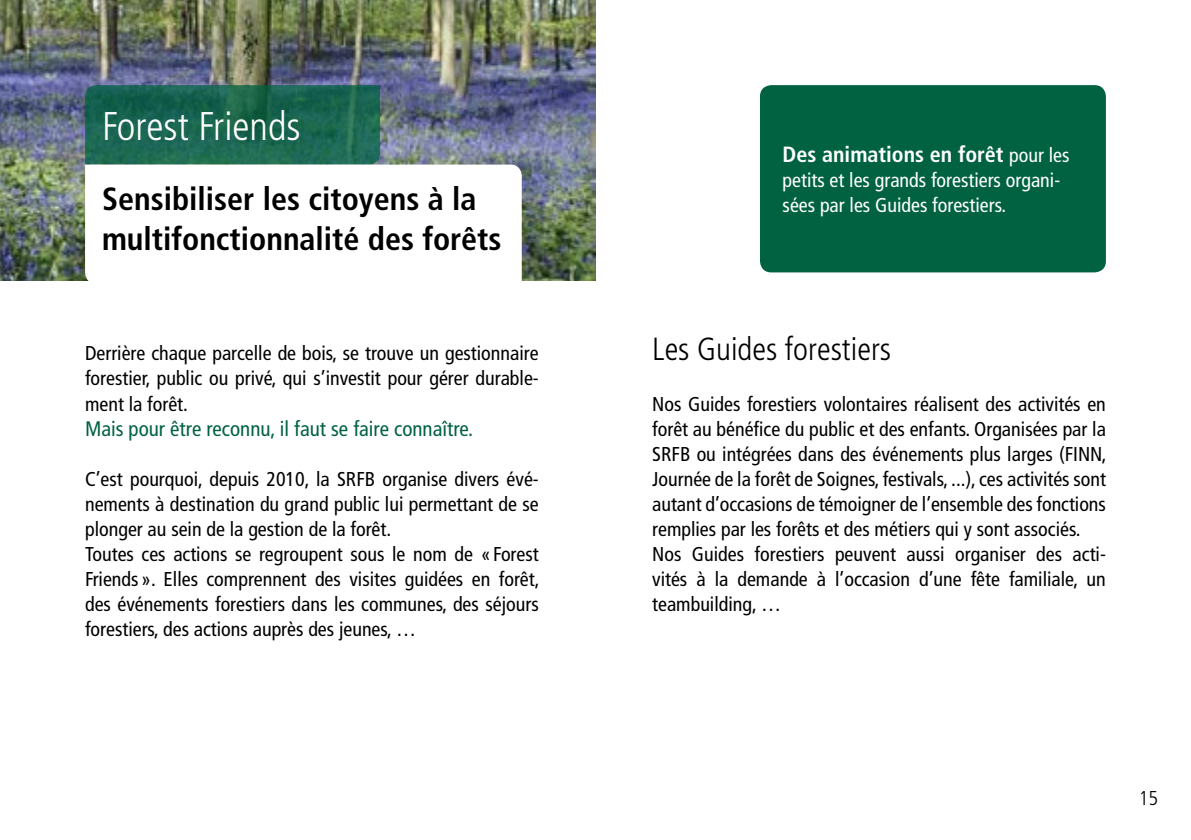
<style>
.page{position:relative;width:1191px;height:840px;background:#fff}
.page>*{position:absolute;margin:0;border:0;box-sizing:border-box;transform-origin:0 0}
.t1{font:300 condensed 40px "Frutiger LT Std";color:#fff}
.t2{font:700 condensed 32px/40px "Frutiger LT Std";color:#000}
.t3{font:300 condensed 32px "Frutiger LT Std";color:#000}
.t4{font:700 condensed 22px "Frutiger LT Std";color:#fff}
.t5{font:condensed 21px "Frutiger LT Std";color:#006241}
.t6{font:condensed 20px/25px "Frutiger LT Std";color:#000}
.t7{font:condensed 20px/25px "Frutiger LT Std";color:#fff}
.t8{font:300 condensed 20px "Frutiger LT Std";color:#000}
.s1{font-weight:400;font-size:20px}
</style>
<div class="page">
<img style="left:0;top:0;width:595px;height:280px">
<svg style="left:85px;top:85px;width:295px;height:79px;background:#1b6651"></svg>
<svg style="left:85px;top:164px;width:437px;height:117px"></svg>
<div style="left:760px;top:85px;width:346px;height:187px;background:#006241;border-radius:11px"></div>
<h1 class="t1" style="left:102px;top:103px;width:200px">Forest Friends</h1>
<h2 class="t2" style="left:102px;top:179px;width:401px">Sensibiliser les citoyens à la multifonctionnalité des forêts</h2>
<p class="t6" style="left:85px;top:341px;width:455px;text-align:justify">Derrière chaque parcelle de bois, se trouve un gestionnaire forestier, public ou privé, qui s’investit pour gérer durable&shy;ment la forêt.</p>
<p class="t5" style="left:85px;top:416px;width:389px">Mais pour être reconnu, il faut se faire connaître.</p>
<p class="t6" style="left:85px;top:466px;width:456px">C’est pourquoi, depuis 2010, la SRFB organise divers évé&shy;nements à destination du grand public lui permettant de se plonger au sein de la gestion de la forêt.<br>Toutes ces actions se regroupent sous le nom de «Forest Friends ». Elles comprennent des visites guidées en forêt, des événements forestiers dans les communes, des séjours forestiers, des actions auprès des jeunes, …</p>
<p class="t4" style="left:782px;top:141px;width:288px">Des animations en forêt <span class="s1">pour les</span></p>
<p class="t7" style="left:782px;top:168px;width:279px">petits et les grands forestiers organi&shy;sées par les Guides forestiers.</p>
<h2 class="t3" style="left:652px;top:331px;width:240px">Les Guides forestiers</h2>
<p class="t6" style="left:652px;top:391px;width:456px">Nos Guides forestiers volontaires réalisent des activités en forêt au bénéfice du public et des enfants. Organisées par la SRFB ou intégrées dans des événements plus larges (FINN, Journée de la forêt de Soignes, festivals, ...), ces activités sont autant d’occasions de témoigner de l’ensemble des fonctions remplies par les forêts et des métiers qui y sont associés.<br>Nos Guides forestiers peuvent aussi organiser des acti&shy;vités à la demande à l’occasion d’une fête familiale, un teambuilding, …</p>
<p class="t8" style="left:1138px;top:786px;width:21px">15</p>
</div>
